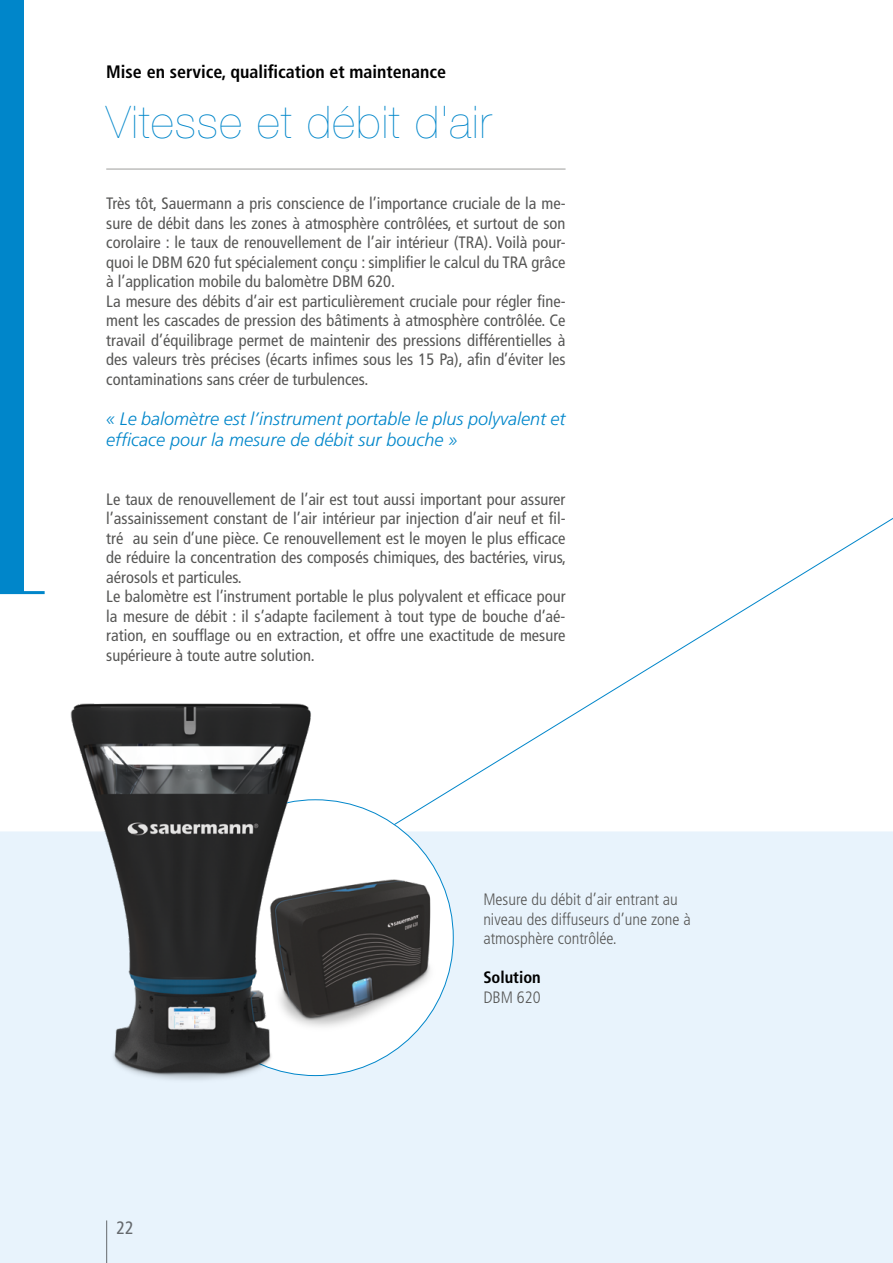
<style>
.page{position:relative;width:893px;height:1263px;background:#fff}
.page>*{position:absolute;margin:0;border:0;box-sizing:border-box;transform-origin:0 0}
.t1{font:200 45px "Helvetica Neue LT Std";letter-spacing:.03em;color:#0086ca}
.t2{font:italic 300 18px/21px "Frutiger LT Std";color:#0086ca}
.t3{font:700 condensed 18px "Frutiger LT Std";color:#000}
.t4{font:condensed 18px "Frutiger LT Std";color:#706f6f}
.t5{font:condensed 16.5px/19.5px "Frutiger LT Std";color:#575756}
.t6{font:300 condensed 16.5px/19.5px "Frutiger LT Std";color:#575756}
.t7{font:700 condensed 16.5px "Frutiger LT Std";color:#000}
</style>
<div class="page">
<div style="left:0;top:0;width:23px;height:593px;background:#0086ca"></div>
<hr style="left:0;top:591px;width:45px;height:3px;background:#0086ca">
<div style="left:0;top:831px;width:893px;height:432px;background:#e8f3fc"></div>
<hr style="left:106px;top:169px;width:460px;height:1px;background:#9d9d9c">
<svg style="left:375px;top:518px;width:518px;height:319px"></svg>
<div style="left:177px;top:800px;width:276px;height:275px;background:#fff;border-radius:50%"></div>
<img style="left:330px;top:874px;width:117px;height:168px">
<img style="left:52px;top:703px;width:278px;height:396px">
<p class="t3" style="left:106px;top:61px;width:341px">Mise en service, qualification et maintenance</p>
<h1 class="t1" style="left:106px;top:97px;width:387px">Vitesse et débit d'air</h1>
<p class="t5" style="left:106px;top:194px;width:461px">Très tôt, Sauermann a pris conscience de l’importance cruciale de la me&shy;sure de débit dans les zones à atmosphère contrôlées, et surtout de son corolaire : le taux de renouvellement de l’air intérieur (TRA). Voilà pour&shy;quoi le DBM 620 fut spécialement conçu : simplifier le calcul du TRA grâce à l’application mobile du balomètre DBM 620.<br>La mesure des débits d’air est particulièrement cruciale pour régler fine&shy;ment les cascades de pression des bâtiments à atmosphère contrôlée. Ce travail d’équilibrage permet de maintenir des pressions différentielles à des valeurs très précises (écarts infimes sous les 15 Pa), afin d’éviter les contaminations sans créer de turbulences.</p>
<p class="t2" style="left:106px;top:409px;width:461px">« Le balomètre est l’instrument portable le plus polyvalent et efficace pour la mesure de débit sur bouche »</p>
<p class="t5" style="left:106px;top:490px;width:461px">Le taux de renouvellement de l’air est tout aussi important pour assurer l’assainissement constant de l’air intérieur par injection d’air neuf et fil&shy;tré au sein d’une pièce. Ce renouvellement est le moyen le plus efficace de réduire la concentration des composés chimiques, des bactéries, virus, aérosols et particules.<br>Le balomètre est l’instrument portable le plus polyvalent et efficace pour la mesure de débit : il s’adapte facilement à tout type de bouche d’aé&shy;ration, en soufflage ou en extraction, et offre une exactitude de mesure supérieure à toute autre solution.</p>
<p class="t4" style="left:117px;top:1217px;width:19px">22</p>
<p class="t6" style="left:483px;top:890px;width:209px">Mesure du débit d’air entrant au niveau des diffuseurs d’une zone à atmosphère contrôlée.</p>
<p class="t7" style="left:483px;top:968px;width:59px">Solution</p>
<p class="t6" style="left:483px;top:988px;width:59px">DBM 620</p>
</div>
